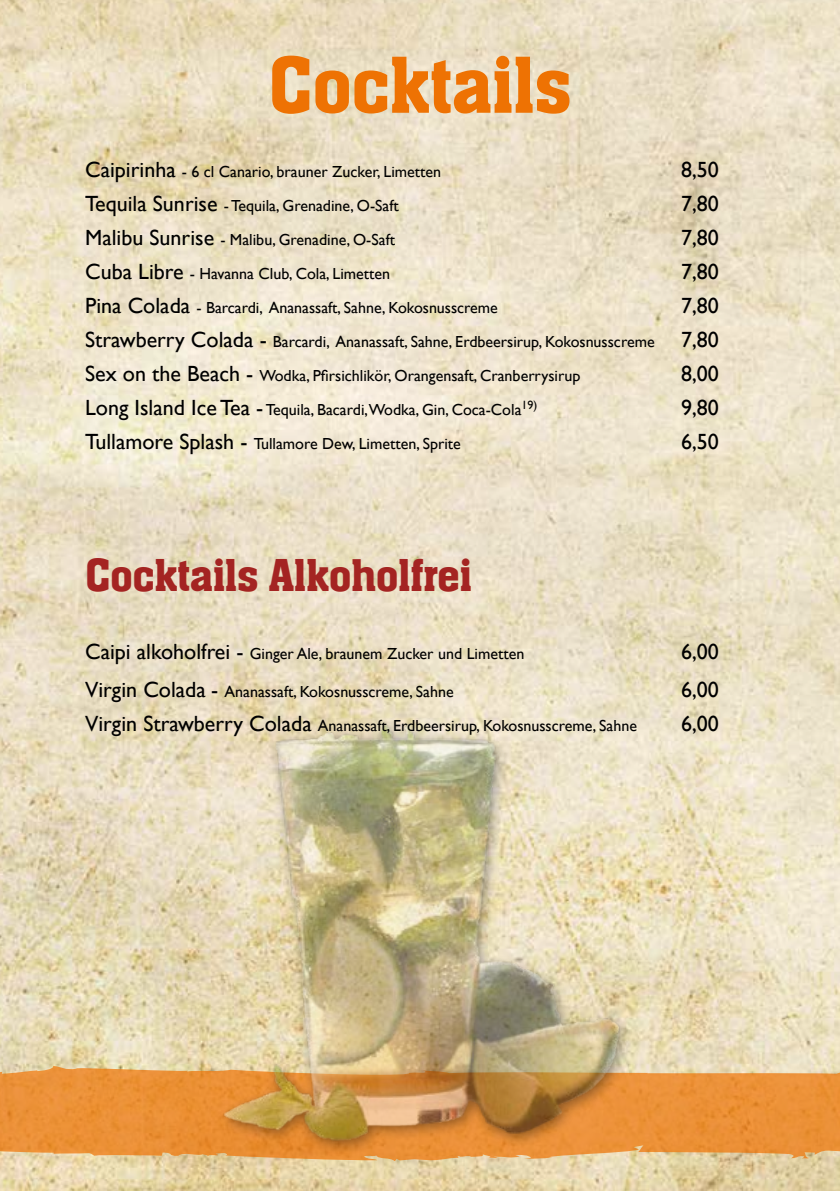
<style>
.page{position:relative;width:840px;height:1191px;background:#fff}
.page>*{position:absolute;margin:0;border:0;box-sizing:border-box;transform-origin:0 0}
.t1{font:84px "Aachen Medium Plain";color:#ee7203}
.t2{font:48px "Aachen Medium Plain";color:#a42422}
.t3{font:22px "Gill Sans";color:#000}
.t4{font:16px/34px "Gill Sans";color:#000}
.s1{font-size:22px}
</style>
<div class="page">
<img style="left:0;top:0;width:839px;height:1191px">
<svg style="left:0;top:1064px;width:839px;height:97px;fill:#eb9238"></svg>
<div style="left:216px;top:717px;width:417px;height:438px;background:#000;opacity:.75"></div>
<img style="left:208px;top:713px;width:423px;height:435px">
<h1 class="t1" style="left:268px;top:39px;width:305px">Cocktails</h1>
<p class="t4" style="left:85px;top:155px;width:357px"><span class="s1">Caipirinha</span> - 6 cl Canario, brauner Zucker, Limetten</p>
<h3 class="t3" style="left:680px;top:157px;width:39px">8,50</h3>
<p class="t4" style="left:85px;top:189px;width:315px"><span class="s1">Tequila Sunrise</span> - Tequila, Grenadine, O-Saft</p>
<h3 class="t3" style="left:680px;top:191px;width:39px">7,80</h3>
<p class="t4" style="left:85px;top:223px;width:311px"><span class="s1">Malibu Sunrise</span> - Malibu, Grenadine, O-Saft</p>
<h3 class="t3" style="left:680px;top:225px;width:39px">7,80</h3>
<p class="t4" style="left:85px;top:257px;width:306px"><span class="s1">Cuba Libre</span> - Havanna Club, Cola, Limetten</p>
<h3 class="t3" style="left:680px;top:259px;width:39px">7,80</h3>
<p class="t4" style="left:85px;top:291px;width:414px"><span class="s1">Pina Colada</span> - Barcardi, Ananassaft, Sahne, Kokosnusscreme</p>
<h3 class="t3" style="left:680px;top:293px;width:39px">7,80</h3>
<p class="t4" style="left:85px;top:325px;width:635px"><span class="s1">Strawberry Colada -</span> Barcardi, Ananassaft, Sahne, Erdbeersirup, Kokosnusscreme <span class="s1">7,80<br>Sex on the Beach -</span> Wodka, Pfirsichlikör, Orangensaft, Cranberrysirup</p>
<h3 class="t3" style="left:680px;top:361px;width:39px">8,00</h3>
<p class="t4" style="left:85px;top:393px;width:453px"><span class="s1">Long Island Ice Tea -</span> Tequila, Bacardi,Wodka, Gin, Coca-Cola<sup>19)</sup></p>
<h3 class="t3" style="left:680px;top:395px;width:39px">9,80</h3>
<p class="t4" style="left:85px;top:427px;width:377px"><span class="s1">Tullamore Splash -</span> Tullamore Dew, Limetten, Sprite</p>
<h3 class="t3" style="left:680px;top:429px;width:39px">6,50</h3>
<h2 class="t2" style="left:85px;top:548px;width:388px">Cocktails Alkoholfrei</h2>
<p class="t4" style="left:85px;top:636px;width:440px"><span class="s1">Caipi alkoholfrei -</span> Ginger Ale, braunem Zucker und Limetten</p>
<h3 class="t3" style="left:680px;top:638px;width:39px">6,00</h3>
<p class="t4" style="left:85px;top:675px;width:370px"><span class="s1">Virgin Colada -</span> Ananassaft, Kokosnusscreme, Sahne</p>
<h3 class="t3" style="left:680px;top:677px;width:39px">6,00</h3>
<p class="t4" style="left:85px;top:709px;width:553px"><span class="s1">Virgin Strawberry Colada</span> Ananassaft, Erdbeersirup, Kokosnusscreme, Sahne</p>
<h3 class="t3" style="left:680px;top:711px;width:39px">6,00</h3>
</div>
